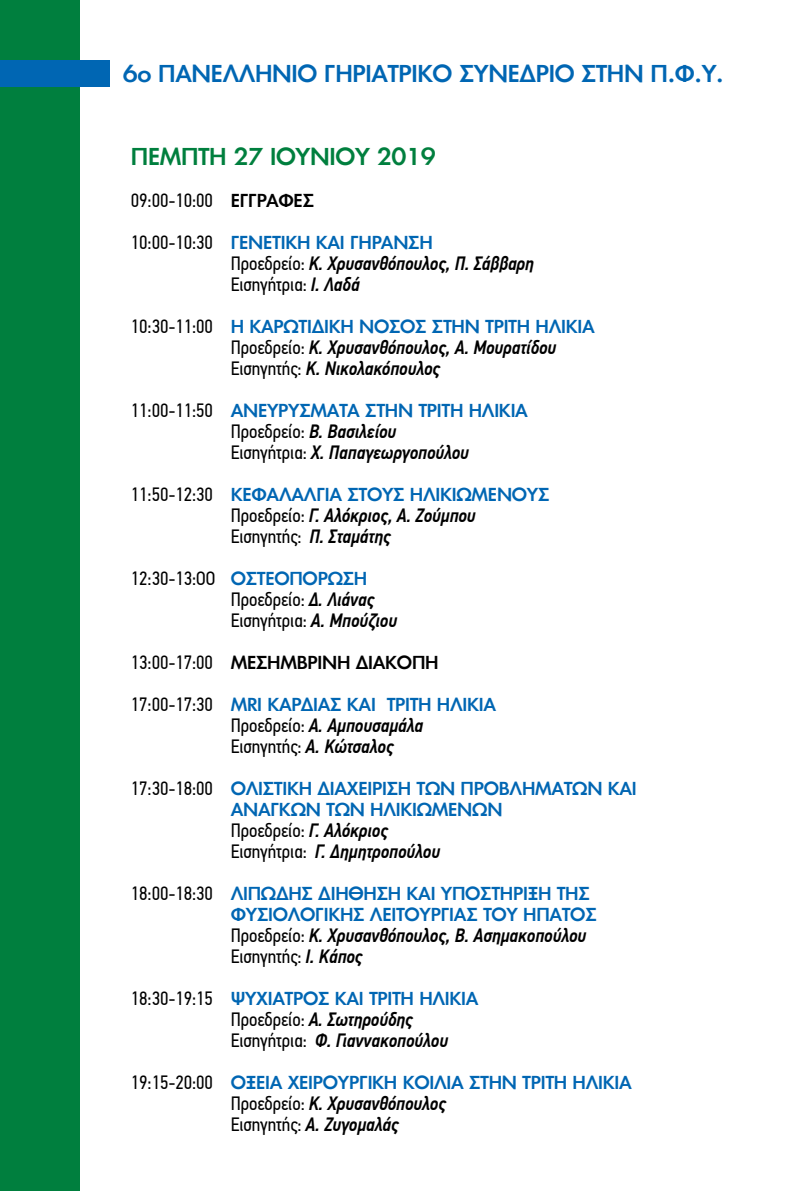
<style>
.page{position:relative;width:794px;height:1191px;background:#fff}
.page>*{position:absolute;margin:0;border:0;box-sizing:border-box;transform-origin:0 0}
.t1{font:500 22.75px "PF Futura Neu";letter-spacing:-.015em;color:#0066b3}
.t2{font:500 22.75px "PF Futura Neu";letter-spacing:-.015em;color:#007f3e}
.t3{font:italic 500 19.25px/21px "PF Din Text Cond Pro";letter-spacing:-.005em;color:#000}
.t4{font:19.25px/21px "PF Din Text Cond Pro";letter-spacing:-.005em;color:#000}
.t5{font:500 17.5px/21px "PF Futura Neu";letter-spacing:-.015em;color:#0066b3}
.t6{font:500 17.5px "PF Futura Neu";letter-spacing:-.015em;color:#000}
.s1{font-family:"PF Futura Neu";font-weight:500;font-size:17.5px}
.s2{font-family:"PF Din Text Cond Pro";font-weight:400;font-size:19.25px;color:#000}
.s3{font-weight:400;font-style:normal}
.s4{font-family:"PF Futura Neu";font-weight:500;font-size:17.5px;color:#0066b3}
.s5{font-weight:500;font-style:italic}
.s6{font-family:"PF Din Text Cond Pro";font-weight:400;font-size:19.25px}
</style>
<div class="page">
<div style="left:0;top:0;width:79px;height:1191px;background:#007f3e"></div>
<div style="left:0;top:61px;width:109px;height:26px;background:#0066b3"></div>
<p class="t1" style="left:123px;top:59px;width:602px">6ο ΠΑΝΕΛΛΗΝΙΟ ΓΗΡΙΑΤΡΙΚΟ ΣΥΝΕΔΡΙΟ ΣΤΗΝ Π.Φ.Υ.</p>
<p class="t2" style="left:131px;top:141px;width:306px">ΠΕΜΠΤΗ 27 ΙΟΥΝΙΟΥ 2019</p>
<p class="t4" style="left:131px;top:189px;width:185px">09:00-10:00 <span class="s1">ΕΓΓΡΑΦΕΣ</span></p>
<p class="t5" style="left:131px;top:231px;width:303px"><span class="s2">10:00-10:30</span> ΓΕΝΕΤΙΚΗ ΚΑΙ ΓΗΡΑΝΣΗ</p>
<p class="t3" style="left:231px;top:253px;width:305px"><span class="s3">Προεδρείο:</span> Κ. Χρυσανθόπουλος, Π. Σάββαρη<br><span class="s3">Εισηγήτρια:</span> Ι. Λαδά</p>
<p class="t5" style="left:131px;top:315px;width:465px"><span class="s2">10:30-11:00</span> Η ΚΑΡΩΤΙΔΙΚΗ ΝΟΣΟΣ ΣΤΗΝ ΤΡΙΤΗ ΗΛΙΚΙΑ</p>
<p class="t3" style="left:231px;top:337px;width:327px"><span class="s3">Προεδρείο:</span> Κ. Χρυσανθόπουλος, Α. Μουρατίδου<br><span class="s3">Εισηγητής:</span> Κ. Νικολακόπουλος</p>
<p class="t5" style="left:131px;top:399px;width:398px"><span class="s2">11:00-11:50</span> ΑΝΕΥΡΥΣΜΑΤΑ ΣΤΗΝ ΤΡΙΤΗ ΗΛΙΚΙΑ</p>
<p class="t3" style="left:231px;top:421px;width:240px"><span class="s3">Προεδρείο:</span> Β. Βασιλείου<br><span class="s3">Εισηγήτρια:</span> Χ. Παπαγεωργοπούλου</p>
<p class="t5" style="left:131px;top:483px;width:420px"><span class="s2">11:50-12:30</span> ΚΕΦΑΛΑΛΓΙΑ ΣΤΟΥΣ ΗΛΙΚΙΩΜΕΝΟΥΣ</p>
<p class="t3" style="left:231px;top:505px;width:247px"><span class="s3">Προεδρείο:</span> Γ. Αλόκριος, Α. Ζούμπου<br><span class="s3">Εισηγητής:</span> Π. Σταμάτης</p>
<p class="t4" style="left:231px;top:567px;width:168px;text-indent:-100px">12:30-13:ΟΟ <span class="s4">ΟΣΤΕΟΠΟΡΩΣΗ<br></span>Προεδρείο: <span class="s5">Δ. Λιάνας<br></span>Εισηγήτρια: <span class="s5">Α. Μπούζιου</span></p>
<p class="t6" style="left:131px;top:650px;width:309px"><span class="s6">13:00-17:00</span> ΜΕΣΗΜΒΡΙΝΗ ΔΙΑΚΟΠΗ</p>
<p class="t5" style="left:131px;top:693px;width:367px"><span class="s2">17:00-17:30</span> MRI ΚΑΡΔΙΑΣ ΚΑΙ ΤΡΙΤΗ ΗΛΙΚΙΑ</p>
<p class="t3" style="left:231px;top:715px;width:194px"><span class="s3">Προεδρείο:</span> Α. Αμπουσαμάλα<br><span class="s3">Εισηγητής:</span> Α. Κώτσαλος</p>
<p class="t5" style="left:231px;top:777px;width:407px;text-indent:-100px"><span class="s2">17:30-18:00</span> ΟΛΙΣΤΙΚΗ ΔΙΑΧΕΙΡΙΣΗ ΤΩΝ ΠΡΟΒΛΗΜΑΤΩΝ ΚΑΙ<br>ΑΝΑΓΚΩΝ ΤΩΝ ΗΛΙΚΙΩΜΕΝΩΝ</p>
<p class="t3" style="left:231px;top:820px;width:211px"><span class="s3">Προεδρείο:</span> Γ. Αλόκριος<br><span class="s3">Εισηγήτρια:</span> Γ. Δημητροπούλου</p>
<p class="t5" style="left:231px;top:882px;width:367px;text-indent:-100px"><span class="s2">18:00-18:30</span> ΛΙΠΩΔΗΣ ΔΙΗΘΗΣΗ ΚΑΙ ΥΠΟΣΤΗΡΙΞΗ ΤΗΣ<br>ΦΥΣΙΟΛΟΓΙΚΗΣ ΛΕΙΤΟΥΡΓΙΑΣ ΤΟΥ ΗΠΑΤΟΣ</p>
<p class="t3" style="left:231px;top:925px;width:357px"><span class="s3">Προεδρείο:</span> Κ. Χρυσανθόπουλος, Β. Ασημακοπούλου<br><span class="s3">Εισηγητής:</span> Ι. Κάπος</p>
<p class="t5" style="left:131px;top:987px;width:349px"><span class="s2">18:30-19:15</span> ΨΥΧΙΑΤΡΟΣ ΚΑΙ ΤΡΙΤΗ ΗΛΙΚΙΑ</p>
<p class="t3" style="left:231px;top:1009px;width:219px"><span class="s3">Προεδρείο:</span> Α. Σωτηρούδης<br><span class="s3">Εισηγήτρια:</span> Φ. Γιαννακοπούλου</p>
<p class="t5" style="left:131px;top:1071px;width:502px"><span class="s2">19:15-20:00</span> ΟΞΕΙΑ ΧΕΙΡΟΥΡΓΙΚΗ ΚΟΙΛΙΑ ΣΤΗΝ ΤΡΙΤΗ ΗΛΙΚΙΑ</p>
<p class="t3" style="left:231px;top:1093px;width:217px"><span class="s3">Προεδρείο:</span> Κ. Χρυσανθόπουλος<br><span class="s3">Εισηγητής:</span> Α. Ζυγομαλάς</p>
</div>
